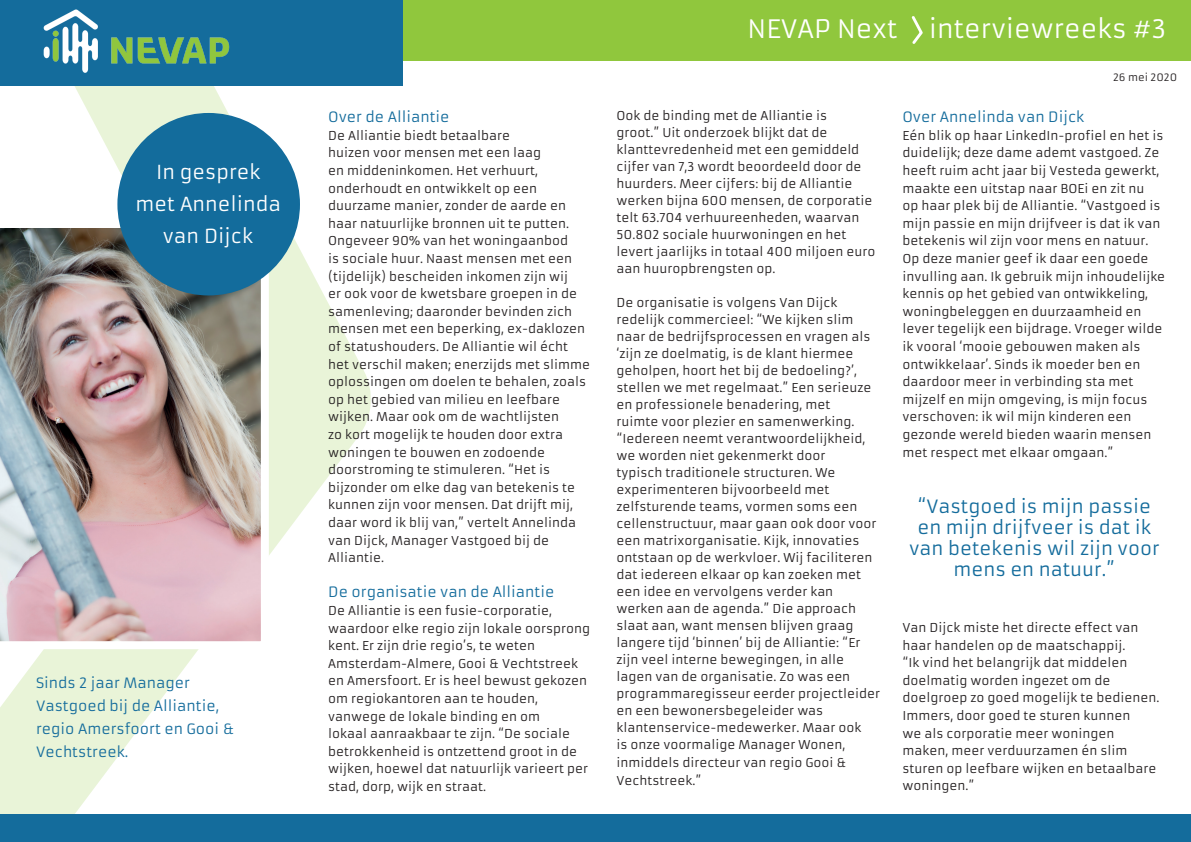
<style>
.page{position:relative;width:1191px;height:842px;background:#fff}
.page>*{position:absolute;margin:0;border:0;box-sizing:border-box;transform-origin:0 0}
.t1{font:25px "Armata";color:#fff}
.t2{font:19px/32px "Armata";color:#fff;text-align:center}
.t3{font:18px/21px "Armata";color:#146c9c;text-align:center}
.t4{font:14px/23px "Armata";color:#146c9c}
.t5{font:12px/17.6px "Armata";color:#231f20}
.t6{font:10px "Armata";color:#231f20}
</style>
<div class="page">
<svg style="left:0;top:85px;width:375px;height:729px"></svg>
<div style="left:0;top:814px;width:1191px;height:28px;background:#146c9c"></div>
<img style="left:0;top:215px;width:269px;height:434px">
<div style="left:28px;top:0;width:1163px;height:61px;background:#90c73d"></div>
<div style="left:0;top:0;width:403px;height:85px;background:#146c9c"></div>
<img style="left:43px;top:9px;width:186px;height:64px">
<div style="left:117px;top:113px;width:183px;height:182px;background:#136c9c;border-radius:50%"></div>
<svg style="left:911px;top:16px;width:11px;height:28px"></svg>
<h2 class="t2" style="left:136px;top:157px;width:147px">In gesprek met Annelinda van Dijck</h2>
<p class="t4" style="left:36px;top:671px;width:200px">Sinds 2 jaar Manager<br>Vastgoed bij de Alliantie, regio Amersfoort en Gooi &amp;<br>Vechtstreek.</p>
<p class="t4" style="left:328px;top:106px;width:123px">Over de Alliantie</p>
<p class="t5" style="left:328px;top:127px;width:263px">De Alliantie biedt betaalbare<br>huizen voor mensen met een laag<br>en middeninkomen. Het verhuurt, onderhoudt en ontwikkelt op een duurzame manier, zonder de aarde en haar natuurlijke bronnen uit te putten.<br>Ongeveer 90% van het woningaanbod<br>is sociale huur. Naast mensen met een (tijdelijk) bescheiden inkomen zijn wij<br>er ook voor de kwetsbare groepen in de samenleving; daaronder bevinden zich mensen met een beperking, ex-daklozen of statushouders. De Alliantie wil écht het verschil maken; enerzijds met slimme oplossingen om doelen te behalen, zoals op het gebied van milieu en leefbare wijken. Maar ook om de wachtlijsten<br>zo kort mogelijk te houden door extra woningen te bouwen en zodoende doorstroming te stimuleren. “Het is bijzonder om elke dag van betekenis te kunnen zijn voor mensen. Dat drijft mij, daar word ik blij van,” vertelt Annelinda van Dijck, Manager Vastgoed bij de Alliantie.</p>
<p class="t4" style="left:328px;top:581px;width:228px">De organisatie van de Alliantie</p>
<p class="t5" style="left:328px;top:602px;width:263px">De Alliantie is een fusie-corporatie, waardoor elke regio zijn lokale oorsprong kent. Er zijn drie regio’s, te weten Amsterdam-Almere, Gooi &amp; Vechtstreek en Amersfoort. Er is heel bewust gekozen om regiokantoren aan te houden, vanwege de lokale binding en om<br>lokaal aanraakbaar te zijn. “De sociale betrokkenheid is ontzettend groot in de wijken, hoewel dat natuurlijk varieert per stad, dorp, wijk en straat.</p>
<h1 class="t1" style="left:747px;top:13px;width:151px">NEVAP Next</h1>
<h1 class="t1" style="left:929px;top:13px;width:239px">interviewreeks #3</h1>
<p class="t5" style="left:616px;top:107px;width:260px;line-height:17px">Ook de binding met de Alliantie is<br>groot.” Uit onderzoek blijkt dat de klanttevredenheid met een gemiddeld cijfer van 7,3 wordt beoordeeld door de huurders. Meer cijfers: bij de Alliantie werken bijna 600 mensen, de corporatie telt 63.704 verhuureenheden, waarvan 50.802 sociale huurwoningen en het levert jaarlijks in totaal 400 miljoen euro aan huuropbrengsten op.</p>
<p class="t5" style="left:616px;top:294px;width:265px;line-height:17px">De organisatie is volgens Van Dijck redelijk commercieel: “We kijken slim naar de bedrijfsprocessen en vragen als ‘zijn ze doelmatig, is de klant hiermee geholpen, hoort het bij de bedoeling?’, stellen we met regelmaat.” Een serieuze en professionele benadering, met<br>ruimte voor plezier en samenwerking. “Iedereen neemt verantwoordelijkheid, we worden niet gekenmerkt door<br>typisch traditionele structuren. We experimenteren bijvoorbeeld met zelfsturende teams, vormen soms een cellenstructuur, maar gaan ook door voor een matrixorganisatie. Kijk, innovaties ontstaan op de werkvloer. Wij faciliteren dat iedereen elkaar op kan zoeken met een idee en vervolgens verder kan werken aan de agenda.” Die approach slaat aan, want mensen blijven graag langere tijd ‘binnen’ bij de Alliantie: “Er zijn veel interne bewegingen, in alle lagen van de organisatie. Zo was een programmaregisseur eerder projectleider en een bewonersbegeleider was klantenservice-medewerker. Maar ook<br>is onze voormalige Manager Wonen, inmiddels directeur van regio Gooi &amp; Vechtstreek.”</p>
<p class="t6" style="left:1113px;top:71px;width:66px">26 mei 2020</p>
<p class="t4" style="left:902px;top:106px;width:183px">Over Annelinda van Dijck</p>
<p class="t5" style="left:902px;top:127px;width:264px">Eén blik op haar LinkedIn-profiel en het is duidelijk; deze dame ademt vastgoed. Ze heeft ruim acht jaar bij Vesteda gewerkt, maakte een uitstap naar BOEi en zit nu<br>op haar plek bij de Alliantie. “Vastgoed is mijn passie en mijn drijfveer is dat ik van betekenis wil zijn voor mens en natuur.<br>Op deze manier geef ik daar een goede invulling aan. Ik gebruik mijn inhoudelijke kennis op het gebied van ontwikkeling, woningbeleggen en duurzaamheid en lever tegelijk een bijdrage. Vroeger wilde ik vooral ‘mooie gebouwen maken als ontwikkelaar’. Sinds ik moeder ben en daardoor meer in verbinding sta met mijzelf en mijn omgeving, is mijn focus verschoven: ik wil mijn kinderen een gezonde wereld bieden waarin mensen met respect met elkaar omgaan.”</p>
<h3 class="t3" style="left:909px;top:496px;width:252px">“Vastgoed is mijn passie en mijn drijfveer is dat ik van betekenis wil zijn voor mens en natuur.”</h3>
<p class="t5" style="left:902px;top:619px;width:258px">Van Dijck miste het directe effect van haar handelen op de maatschappij.<br>“Ik vind het belangrijk dat middelen doelmatig worden ingezet om de doelgroep zo goed mogelijk te bedienen.<br>Immers, door goed te sturen kunnen<br>we als corporatie meer woningen maken, meer verduurzamen én slim sturen op leefbare wijken en betaalbare woningen.”</p>
</div>
